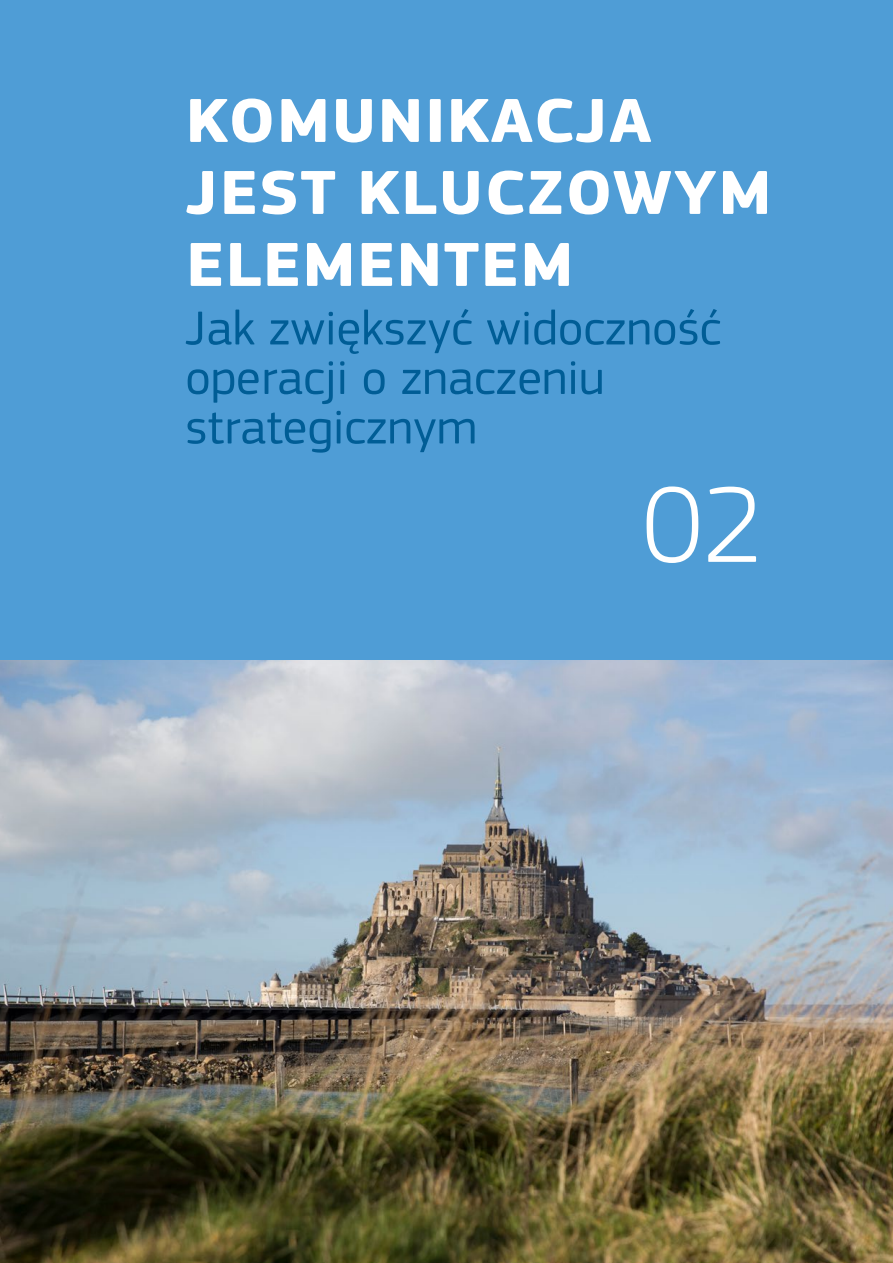
<style>
.page{position:relative;width:893px;height:1263px;background:#fff}
.page>*{position:absolute;margin:0;border:0;box-sizing:border-box;transform-origin:0 0}
.t1{font:300 112.5px "EC Square Sans Pro";color:#fff}
.t2{font:700 64.5px/72px "EC Square Sans Pro";letter-spacing:.02em;color:#fff;scale:1.06 1}
.t3{font:49.5px/49.5px "EC Square Sans Pro";color:#005d96}
</style>
<div class="page">
<img style="left:0;top:660px;width:893px;height:603px">
<div style="left:0;top:0;width:893px;height:660px;background:#4f9dd6"></div>
<h2 class="t2" style="left:186px;top:87px;width:554px">KOMUNIKACJA<br>JEST KLUCZOWYM<br>ELEMENTEM</h2>
<p class="t3" style="left:185px;top:304px;width:537px">Jak zwiększyć widoczność operacji o znaczeniu strategicznym</p>
<h1 class="t1" style="left:642px;top:459px;width:123px">02</h1>
</div>
